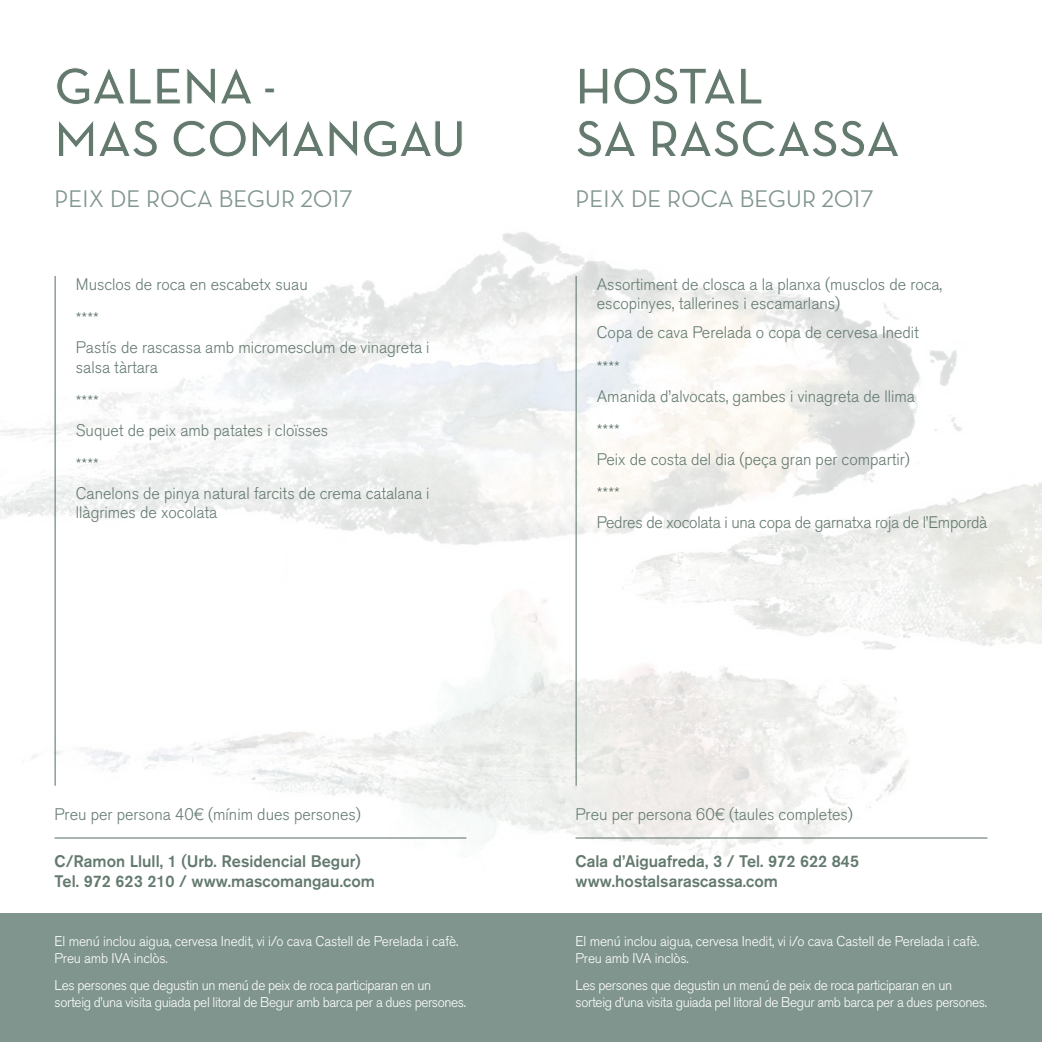
<style>
.page{position:relative;width:1042px;height:1042px;background:#fff}
.page>*{position:absolute;margin:0;border:0;box-sizing:border-box;transform-origin:0 0}
.t1{font:700 52.5px/52.5px "Neutra Disp";color:#647a6f}
.t2{font:500 24.5px "Neutra Disp";letter-spacing:.01em;color:#80958e}
.t3{font:300 16.62px/34.1px "Akzidenz Grotesk BQ";color:#647a6f}
.t4{font:500 16.62px/19.9px "Akzidenz Grotesk BQ";color:#647a6f}
.t5{font:300 14px/16.8px "Akzidenz Grotesk BQ";letter-spacing:-.025em;color:#fff}
</style>
<div class="page">
<img style="left:0;top:232px;width:1042px;height:625px">
<hr style="left:55px;top:837px;width:411px;height:1px;background:#647a6f">
<hr style="left:575px;top:837px;width:412px;height:1px;background:#647a6f">
<hr style="left:575px;top:276px;width:2px;height:510px;background:#647a6f">
<hr style="left:55px;top:276px;width:1px;height:510px;background:#647a6f">
<div style="left:0;top:913px;width:521px;height:129px;background:#80958e"></div>
<div style="left:521px;top:913px;width:521px;height:129px;background:#80958e"></div>
<h1 class="t1" style="left:55px;top:61px;width:413px">GALENA -<br>MAS COMANGAU</h1>
<h1 class="t1" style="left:575px;top:61px;width:326px">HOSTAL<br>SA RASCASSA</h1>
<h2 class="t2" style="left:55px;top:185px;width:299px">PEIX DE ROCA BEGUR 2017</h2>
<h2 class="t2" style="left:575px;top:185px;width:299px">PEIX DE ROCA BEGUR 2017</h2>
<p class="t3" style="left:76px;top:267px;width:233px">Musclos de roca en escabetx suau ****</p>
<p class="t3" style="left:76px;top:338px;width:355px;line-height:19.2px">Pastís de rascassa amb micromesclum de vinagreta i salsa tàrtara</p>
<p class="t3" style="left:76px;top:387px;width:254px;line-height:29.2px">****<br>Suquet de peix amb patates i cloïsses</p>
<p class="t3" style="left:76px;top:450px;width:355px;line-height:29.2px">****<br>Canelons de pinya natural farcits de crema catalana i</p>
<p class="t3" style="left:76px;top:496px;width:143px">llàgrimes de xocolata</p>
<p class="t3" style="left:597px;top:275px;width:347px;line-height:19.2px">Assortiment de closca a la planxa (musclos de roca, escopinyes, tallerines i escamarlans)</p>
<p class="t3" style="left:597px;top:316px;width:324px">Copa de cava Perelada o copa de cervesa Inedit ****</p>
<p class="t3" style="left:597px;top:379px;width:319px">Amanida d’alvocats, gambes i vinagreta de llima ****</p>
<p class="t3" style="left:597px;top:442px;width:314px">Peix de costa del dia (peça gran per compartir) ****</p>
<p class="t3" style="left:597px;top:506px;width:392px">Pedres de xocolata i una copa de garnatxa roja de l’Empordà</p>
<p class="t3" style="left:55px;top:798px;width:308px">Preu per persona 40€ (mínim dues persones)</p>
<p class="t3" style="left:575px;top:798px;width:279px">Preu per persona 60€ (taules completes)</p>
<p class="t4" style="left:55px;top:851px;width:322px">C/Ramon Llull, 1 (Urb. Residencial Begur)<br>Tel. 972 623 210 / www.mascomangau.com</p>
<p class="t4" style="left:575px;top:851px;width:285px">Cala d’Aiguafreda, 3 / Tel. 972 622 845 www.hostalsarascassa.com</p>
<p class="t5" style="left:55px;top:933px;width:405px">El menú inclou aigua, cervesa Inedit, vi i/o cava Castell de Perelada i cafè.<br>Preu amb IVA inclòs.</p>
<p class="t5" style="left:55px;top:977px;width:413px">Les persones que degustin un menú de peix de roca participaran en un sorteig d’una visita guiada pel litoral de Begur amb barca per a dues persones.</p>
<p class="t5" style="left:575px;top:933px;width:405px">El menú inclou aigua, cervesa Inedit, vi i/o cava Castell de Perelada i cafè.<br>Preu amb IVA inclòs.</p>
<p class="t5" style="left:575px;top:977px;width:413px">Les persones que degustin un menú de peix de roca participaran en un sorteig d’una visita guiada pel litoral de Begur amb barca per a dues persones.</p>
</div>
